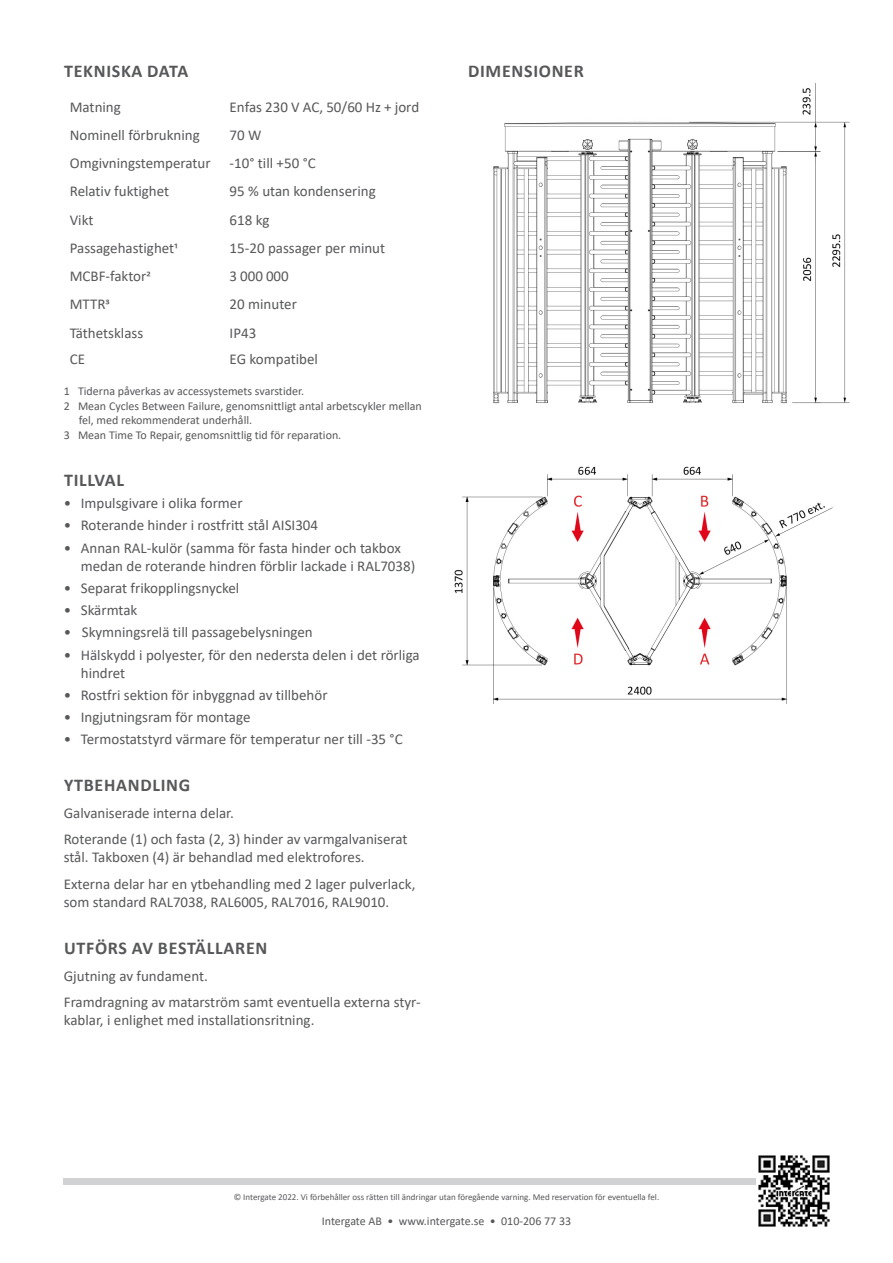
<style>
.page{position:relative;width:893px;height:1263px;background:#fff}
.page>*{position:absolute;margin:0;border:0;box-sizing:border-box;transform-origin:0 0}
.TS_Underrubrik{font:700 18px "Calibri";letter-spacing:.04em;color:#57585a}
.TS_Brödtext{font:15px/18px "Calibri";color:#57585a}
.TS_Tabelltext{font:15px "Calibri";color:#57585a}
.TS_Fotnot{font:12px/14.4px "Calibri";color:#57585a}
.t1{font:9px "Calibri";color:#57585a}
</style>
<div class="page">
<div style="left:64px;top:1178px;width:739px;height:6px;background:#d1d2d4"></div>
<img style="left:756px;top:1155px;width:74px;height:72px">
<img style="left:493px;top:84px;width:357px;height:320px">
<img style="left:454px;top:466px;width:379px;height:237px">
<p class="TS_Underrubrik" style="left:64px;top:59px;width:126px">TEKNISKA DATA</p>
<p class="TS_Tabelltext" style="left:70px;top:96px;width:53px">Matning</p>
<p class="TS_Tabelltext" style="left:230px;top:96px;width:191px">Enfas 230 V AC, 50/60 Hz + jord</p>
<p class="TS_Tabelltext" style="left:70px;top:124px;width:132px">Nominell förbrukning</p>
<p class="TS_Tabelltext" style="left:230px;top:124px;width:33px">70 W</p>
<p class="TS_Tabelltext" style="left:70px;top:153px;width:142px">Omgivningstemperatur</p>
<p class="TS_Tabelltext" style="left:230px;top:153px;width:88px">-10° till +50 °C</p>
<p class="TS_Tabelltext" style="left:70px;top:181px;width:101px">Relativ fuktighet</p>
<p class="TS_Tabelltext" style="left:230px;top:181px;width:148px">95 % utan kondensering</p>
<p class="TS_Tabelltext" style="left:70px;top:209px;width:25px">Vikt</p>
<p class="TS_Tabelltext" style="left:230px;top:209px;width:42px">618 kg</p>
<p class="TS_Tabelltext" style="left:70px;top:237px;width:110px">Passagehastighet1</p>
<p class="TS_Tabelltext" style="left:230px;top:237px;width:157px">15-20 passager per minut</p>
<p class="TS_Tabelltext" style="left:70px;top:266px;width:82px">MCBF-faktor2</p>
<p class="TS_Tabelltext" style="left:230px;top:266px;width:61px">3 000 000</p>
<p class="TS_Tabelltext" style="left:70px;top:294px;width:42px">MTTR3</p>
<p class="TS_Tabelltext" style="left:230px;top:294px;width:69px">20 minuter</p>
<p class="TS_Tabelltext" style="left:70px;top:322px;width:75px">Täthetsklass</p>
<p class="TS_Tabelltext" style="left:70px;top:349px;width:17px">CE</p>
<p class="TS_Tabelltext" style="left:230px;top:322px;width:28px">IP43</p>
<p class="TS_Tabelltext" style="left:230px;top:349px;width:90px">EG kompatibel</p>
<p class="TS_Fotnot" style="left:64px;top:384px;width:242px">1 Tiderna påverkas av accessystemets svarstider.</p>
<p class="TS_Fotnot" style="left:79px;top:398px;width:345px;text-indent:-15px">2 Mean Cycles Between Failure, genomsnittligt antal arbetscykler mellan fel, med rekommenderat underhåll.</p>
<p class="TS_Fotnot" style="left:64px;top:427px;width:279px">3 Mean Time To Repair, genomsnittlig tid för reparation.</p>
<p class="TS_Underrubrik" style="left:64px;top:467px;width:61px">TILLVAL</p>
<p class="TS_Brödtext" style="left:64px;top:494px;width:180px">• Impulsgivare i olika former</p>
<p class="TS_Brödtext" style="left:64px;top:516px;width:256px">• Roterande hinder i rostfritt stål AISI304</p>
<p class="TS_Brödtext" style="left:81px;top:538px;width:336px;text-indent:-17px">• Annan RAL-kulör (samma för fasta hinder och takbox medan de roterande hindren förblir lackade i RAL7038)</p>
<p class="TS_Brödtext" style="left:64px;top:578px;width:177px">• Separat frikopplingsnyckel</p>
<p class="TS_Brödtext" style="left:64px;top:601px;width:75px">• Skärmtak</p>
<p class="TS_Brödtext" style="left:64px;top:623px;width:251px">• Skymningsrelä till passagebelysningen</p>
<p class="TS_Brödtext" style="left:81px;top:645px;width:340px;text-indent:-17px">• Hälskydd i polyester, för den nedersta delen i det rörliga hindret</p>
<p class="TS_Brödtext" style="left:64px;top:685px;width:265px">• Rostfri sektion för inbyggnad av tillbehör</p>
<p class="TS_Brödtext" style="left:64px;top:708px;width:188px">• Ingjutningsram för montage</p>
<p class="TS_Brödtext" style="left:64px;top:730px;width:340px">• Termostatstyrd värmare för temperatur ner till -35 °C</p>
<p class="TS_Underrubrik" style="left:64px;top:773px;width:128px">YTBEHANDLING</p>
<p class="TS_Brödtext" style="left:64px;top:804px;width:171px">Galvaniserade interna delar.</p>
<p class="TS_Brödtext" style="left:64px;top:830px;width:345px">Roterande (1) och fasta (2, 3) hinder av varmgalvaniserat stål. Takboxen (4) är behandlad med elektrofores.</p>
<p class="TS_Brödtext" style="left:64px;top:875px;width:353px">Externa delar har en ytbehandling med 2 lager pulverlack, som standard RAL7038, RAL6005, RAL7016, RAL9010.</p>
<p class="TS_Underrubrik" style="left:64px;top:935px;width:205px">UTFÖRS AV BESTÄLLAREN</p>
<p class="TS_Brödtext" style="left:64px;top:966px;width:146px">Gjutning av fundament.</p>
<p class="TS_Brödtext" style="left:64px;top:993px;width:358px">Framdragning av matarström samt eventuella externa styr&shy;kablar, i enlighet med installationsritning.</p>
<p class="TS_Underrubrik" style="left:468px;top:59px;width:117px">DIMENSIONER</p>
<p class="t1" style="left:234px;top:1190px;width:427px">© Intergate 2022. Vi förbehåller oss rätten till ändringar utan föregående varning. Med reservation för eventuella fel.</p>
<p class="TS_Fotnot" style="left:322px;top:1214px;width:251px">Intergate AB • www.intergate.se • 010-206 77 33</p>
</div>
